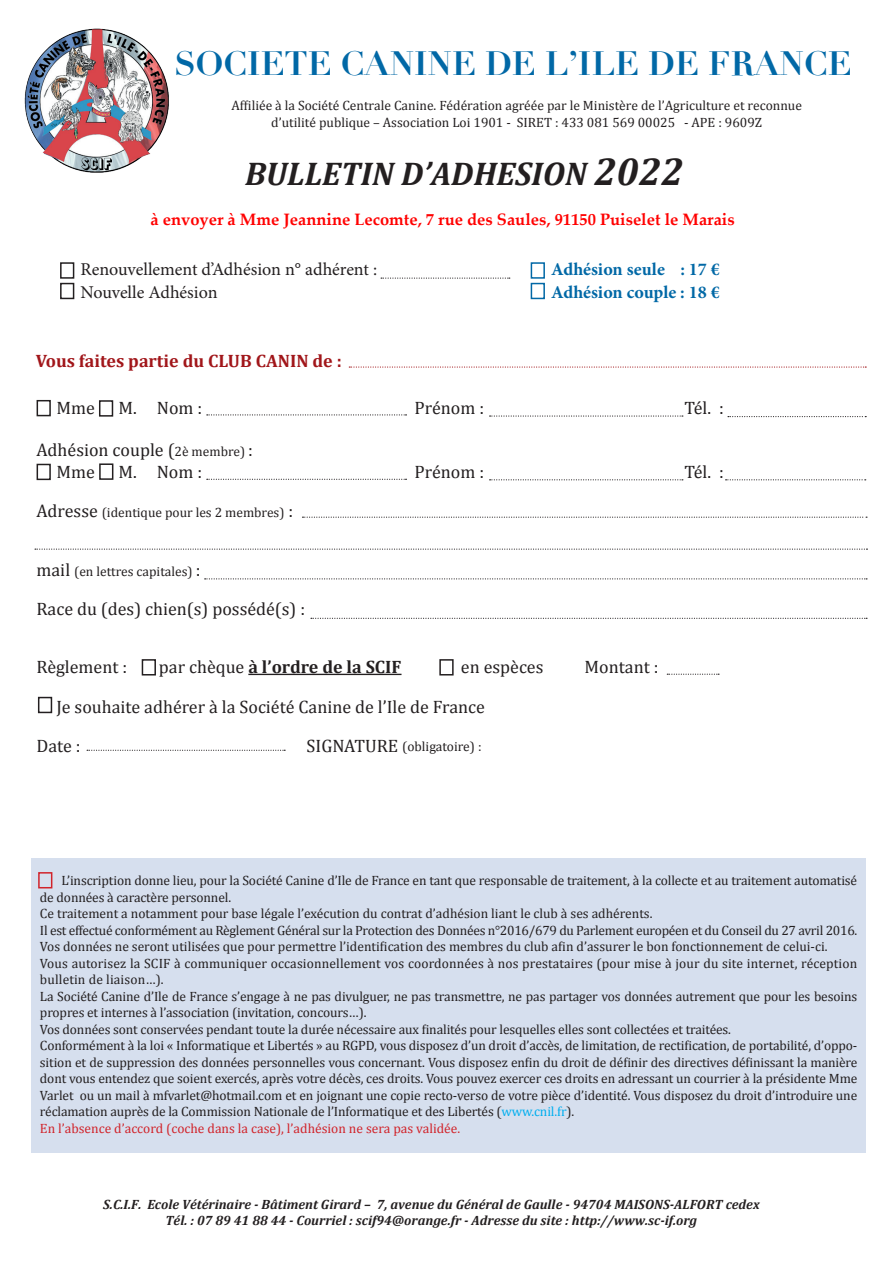
<style>
.page{position:relative;width:893px;height:1263px;background:#fff}
.page>*{position:absolute;margin:0;border:0;box-sizing:border-box;transform-origin:0 0}
.t1{font:700 33px "Didot";color:#0168a6}
.t2{font:italic 700 33px "Cambria";color:#231f20}
.t3{font:18px/22.5px "Cambria";color:#231f20}
.t4{font:18px/22.5px "Minion Pro";letter-spacing:-.005em;color:#231f20}
.t5{font:700 18px/22.5px "Minion Pro";color:#0168a6}
.t6{font:700 18px "Cambria";color:#a1161a}
.t7{font:700 18px "Cambria";color:#231f20}
.t8{font:700 16.5px "Palatino Linotype";color:#f00}
.t9{font:13.5px/16.5px "Cambria";letter-spacing:-.01em;color:#231f20;text-align:center}
.t10{font:italic 700 13.5px/16.2px "Cambria";color:#231f20;text-align:center}
.s1{font-size:39px}
.s2{font-size:13.5px}
.s3{font-size:18px}
.s4{font-weight:400}
.s5{color:#00aeef}
.s6{color:#d1232a}
</style>
<div class="page">
<hr style="left:248px;top:674px;width:153px;height:1px;background:#231f20">
<div style="left:31px;top:858px;width:835px;height:295px;background:#d6dfee"></div>
<div style="left:60px;top:262px;width:14px;height:17px;border:2px solid #231f20"></div>
<div style="left:60px;top:283px;width:14px;height:16px;border:2px solid #231f20"></div>
<div style="left:37px;top:400px;width:14px;height:16px;border:2px solid #231f20"></div>
<div style="left:99px;top:400px;width:14px;height:17px;border:2px solid #231f20"></div>
<div style="left:37px;top:464px;width:14px;height:16px;border:2px solid #231f20"></div>
<div style="left:99px;top:463px;width:14px;height:17px;border:2px solid #231f20"></div>
<div style="left:531px;top:262px;width:14px;height:17px;border:2px solid #0168a6"></div>
<div style="left:531px;top:283px;width:14px;height:16px;border:2px solid #0168a6"></div>
<div style="left:38px;top:697px;width:14px;height:16px;border:2px solid #231f20"></div>
<div style="left:38px;top:872px;width:14px;height:16px;border:2px solid #d1232a"></div>
<svg style="left:207px;top:414px;width:199px;height:1px"></svg>
<svg style="left:490px;top:415px;width:193px;height:2px"></svg>
<svg style="left:728px;top:416px;width:138px;height:1px"></svg>
<svg style="left:207px;top:479px;width:199px;height:1px"></svg>
<svg style="left:490px;top:479px;width:193px;height:1px"></svg>
<svg style="left:726px;top:479px;width:140px;height:1px"></svg>
<svg style="left:302px;top:517px;width:565px;height:1px"></svg>
<svg style="left:35px;top:549px;width:832px;height:1px"></svg>
<svg style="left:205px;top:578px;width:662px;height:1px"></svg>
<svg style="left:311px;top:618px;width:556px;height:1px"></svg>
<svg style="left:87px;top:750px;width:198px;height:1px"></svg>
<svg style="left:381px;top:278px;width:129px;height:1px"></svg>
<img style="left:24px;top:28px;width:145px;height:145px">
<svg style="left:349px;top:366px;width:517px;height:2px"></svg>
<div style="left:142px;top:659px;width:14px;height:16px;border:2px solid #231f20"></div>
<div style="left:439px;top:659px;width:15px;height:16px;border:2px solid #231f20"></div>
<svg style="left:667px;top:674px;width:52px;height:1px"></svg>
<h1 class="t1" style="left:175px;top:42px;width:679px">SOCIETE CANINE DE L’ILE DE FRANCE</h1>
<p class="t9" style="left:231px;top:98px;width:572px">Affiliée à la Société Centrale Canine. Fédération agréée par le Ministère de l’Agriculture et reconnue d’utilité publique – Association Loi 1901 - SIRET : 433 081 569 00025 - APE : 9609Z</p>
<h1 class="t2" style="left:245px;top:151px;width:440px">BULLETIN D’ADHESION <span class="s1">2022</span></h1>
<p class="t8" style="left:151px;top:208px;width:586px">à envoyer à Mme Jeannine Lecomte, 7 rue des Saules, 91150 Puiselet le Marais</p>
<h2 class="t4" style="left:81px;top:258px;width:298px">Renouvellement d’Adhésion n° adhérent :<br>Nouvelle Adhésion</h2>
<h2 class="t5" style="left:551px;top:258px;width:170px">Adhésion seule : 17 €<br>Adhésion couple : 18 €</h2>
<h2 class="t6" style="left:36px;top:348px;width:308px">Vous faites partie du CLUB CANIN de :</h2>
<h2 class="t3" style="left:56px;top:396px;width:40px">Mme</h2>
<h2 class="t3" style="left:119px;top:396px;width:85px">M. Nom :</h2>
<h2 class="t3" style="left:415px;top:396px;width:71px">Prénom :</h2>
<h2 class="t3" style="left:685px;top:396px;width:41px">Tél. :</h2>
<h2 class="t3" style="left:56px;top:438px;width:198px;text-indent:-20px">Adhésion couple (<span class="s2">2è membre)</span> :<br>Mme</h2>
<h2 class="t3" style="left:119px;top:461px;width:85px">M. Nom :</h2>
<h2 class="t3" style="left:415px;top:461px;width:71px">Prénom :</h2>
<h2 class="t3" style="left:685px;top:461px;width:41px">Tél. :</h2>
<p class="t9" style="left:37px;top:504px;width:258px"><span class="s3">Adresse</span> (identique pour les 2 membres) <span class="s3">:</span></p>
<p class="t9" style="left:37px;top:563px;width:165px"><span class="s3">mail</span> (en lettres capitales) <span class="s3">:</span></p>
<h2 class="t3" style="left:37px;top:597px;width:270px">Race du (des) chien(s) possédé(s) :</h2>
<h2 class="t3" style="left:37px;top:656px;width:92px">Règlement :</h2>
<h2 class="t7" style="left:159px;top:655px;width:244px"><span class="s4">par chèque</span> à l’ordre de la SCIF</h2>
<h2 class="t3" style="left:461px;top:656px;width:84px">en espèces</h2>
<h2 class="t3" style="left:584px;top:656px;width:75px">Montant :</h2>
<h2 class="t3" style="left:37px;top:687px;width:450px;line-height:39px;text-indent:20px">Je souhaite adhérer à la Société Canine de l’Ile de France<br>Date :</h2>
<p class="t9" style="left:307px;top:738px;width:176px"><span class="s3">SIGNATURE</span> (obligatoire) :</p>
<p class="t9" style="left:40px;top:872px;width:819px;text-align:left;text-indent:21px">L’inscription donne lieu, pour la Société Canine d’Ile de France en tant que responsable de traitement, à la collecte et au traitement automatisé de données à caractère personnel.<br>Ce traitement a notamment pour base légale l’exécution du contrat d’adhésion liant le club à ses adhérents.<br>Il est effectué conformément au Règlement Général sur la Protection des Données n°2016/679 du Parlement européen et du Conseil du 27 avril 2016.<br>Vos données ne seront utilisées que pour permettre l’identification des membres du club afin d’assurer le bon fonctionnement de celui-ci.<br>Vous autorisez la SCIF à communiquer occasionnellement vos coordonnées à nos prestataires (pour mise à jour du site internet, réception bulletin de liaison…).<br>La Société Canine d’Ile de France s’engage à ne pas divulguer, ne pas transmettre, ne pas partager vos données autrement que pour les besoins propres et internes à l’association (invitation, concours…).<br>Vos données sont conservées pendant toute la durée nécessaire aux finalités pour lesquelles elles sont collectées et traitées.<br>Conformément à la loi « Informatique et Libertés » au RGPD, vous disposez d’un droit d’accès, de limitation, de rectification, de portabilité, d’oppo&shy;sition et de suppression des données personnelles vous concernant. Vous disposez enfin du droit de définir des directives définissant la manière dont vous entendez que soient exercés, après votre décès, ces droits. Vous pouvez exercer ces droits en adressant un courrier à la présidente Mme Varlet ou un mail à mfvarlet@hotmail.com et en joignant une copie recto-verso de votre pièce d’identité. Vous disposez du droit d’introduire une réclamation auprès de la Commission Nationale de l’Informatique et des Libertés (<span class="s5">www.cnil.fr</span>).<br><span class="s6">En l’absence d’accord (coche dans la case), l’adhésion ne sera pas validée.</span></p>
<p class="t10" style="left:103px;top:1196px;width:658px">S.C.I.F. Ecole Vétérinaire - Bâtiment Girard – 7, avenue du Général de Gaulle - 94704 MAISONS-ALFORT cedex<br>Tél. : 07 89 41 88 44 - Courriel : scif94@orange.fr - Adresse du site : http://www.sc-if.org</p>
</div>
